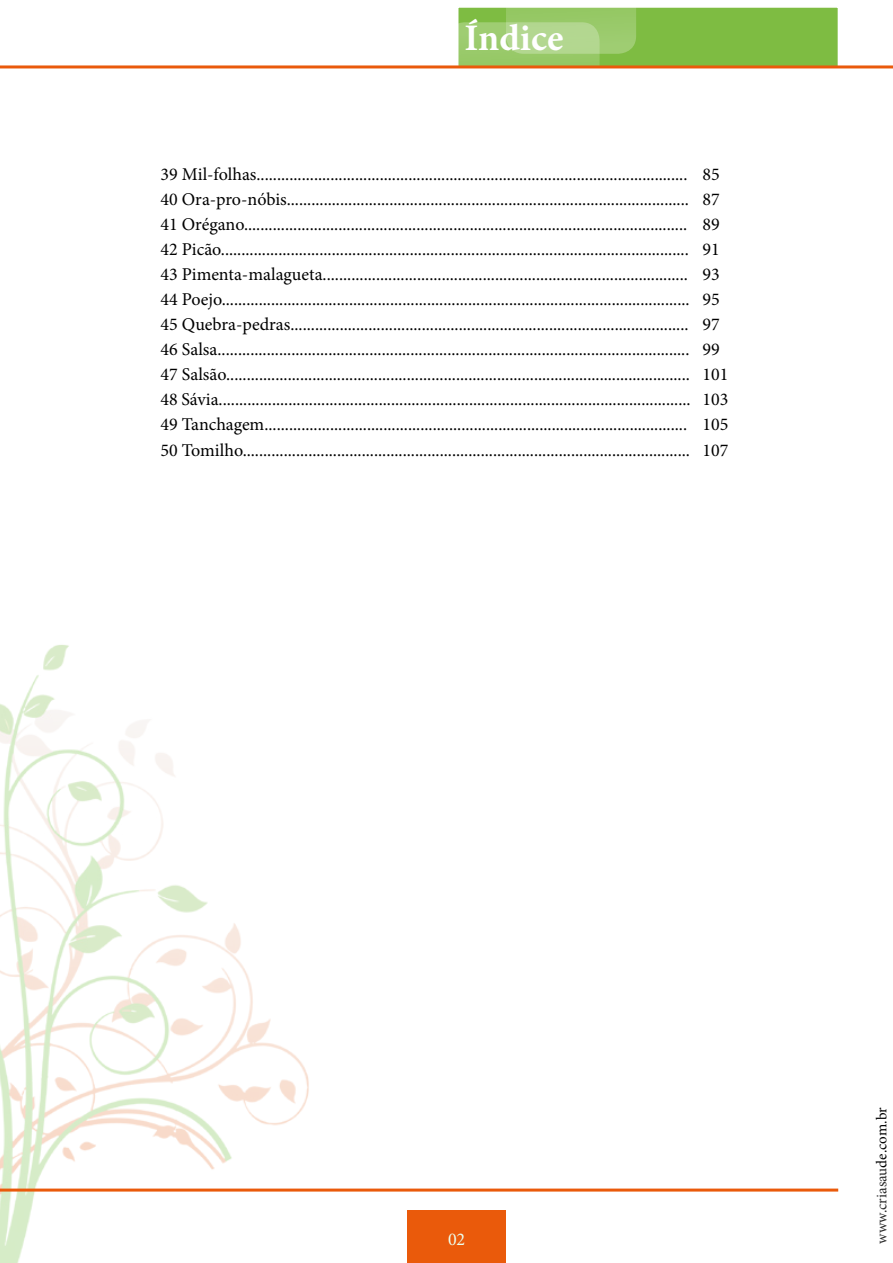
<style>
.page{position:relative;width:893px;height:1263px;background:#fff}
.page>*{position:absolute;margin:0;border:0;box-sizing:border-box;transform-origin:0 0}
.t1{font:700 37.5px "Minion Pro";color:#fff}
.t2{font:18px/25px "Minion Pro";color:#000}
.t3{font:18px "Minion Pro";color:#ecffee}
.t4{font:15px "Minion Pro";color:#000}
</style>
<div class="page">
<img style="left:0;top:645px;width:342px;height:618px">
<div style="left:457px;top:6px;width:382px;height:62px;background:#7ebc42;border:2px solid #fff"></div>
<hr style="left:0;top:1188px;width:838px;height:3px;background:#ea5a0b">
<svg style="left:506px;top:6px;width:130px;height:48px;background:#9ecc71"></svg>
<svg style="left:446px;top:22px;width:154px;height:120px"></svg>
<hr style="left:0;top:65px;width:893px;height:3px;background:#ea5a0b">
<div style="left:407px;top:1210px;width:99px;height:53px;background:#ea5a0b"></div>
<h1 class="t1" style="left:465px;top:11px;width:100px">Índice</h1>
<p class="t2" style="left:160px;top:161px;width:570px">39 Mil-folhas......................................................................................................... 85<br>40 Ora-pro-nóbis.................................................................................................. 87<br>41 Orégano............................................................................................................ 89<br>42 Picão.................................................................................................................. 91<br>43 Pimenta-malagueta......................................................................................... 93<br>44 Poejo.................................................................................................................. 95<br>45 Quebra-pedras................................................................................................. 97<br>46 Salsa................................................................................................................... 99<br>47 Salsão................................................................................................................. 101<br>48 Sávia................................................................................................................... 103<br>49 Tanchagem....................................................................................................... 105<br>50 Tomilho............................................................................................................. 107</p>
<p class="t3" style="left:448px;top:1227px;width:19px">02</p>
<p class="t4" style="left:872px;top:1243px;width:138px;rotate:-90deg">www.criasaude.com.br</p>
</div>
